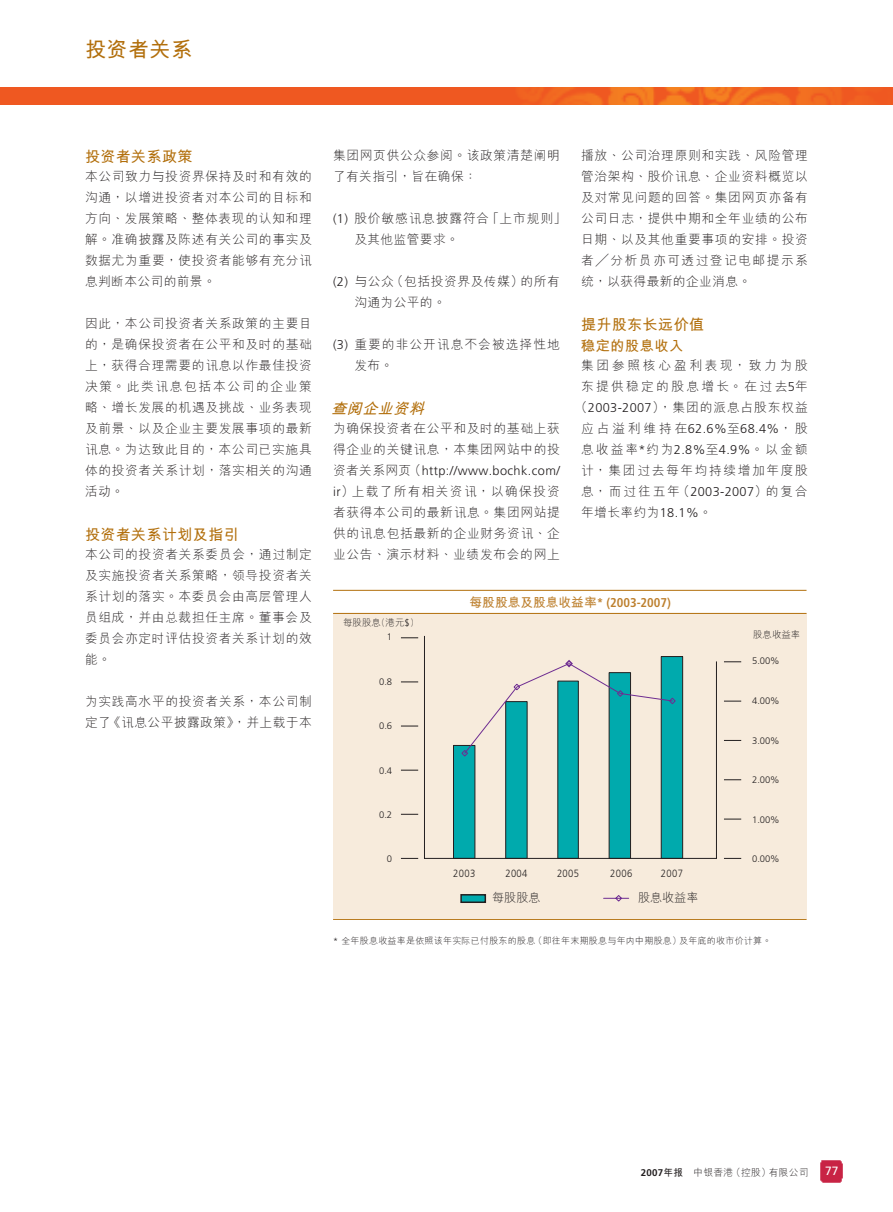
<style>
.page{position:relative;width:893px;height:1212px;background:#fff}
.page>*{position:absolute;margin:0;border:0;box-sizing:border-box;transform-origin:0 0}
.t1{font:700 21px "M Hei HKS";letter-spacing:.03em;color:#b26f0c}
.t2{font:700 15px "M Hei HKS";letter-spacing:.03em;color:#b26f0c}
.t3{font:italic 700 15px "M Hei HKS";color:#b26f0c}
.t4{font:700 14.25px "M Hei HKS";letter-spacing:.03em;color:#b26f0c}
.t5{font:300 12.75px/21px "M Hei HKS";letter-spacing:.05em;color:#231f20;text-align:justify}
.t6{font:300 12.75px "Frutiger LT Std";letter-spacing:.03em;color:#231f20}
.t7{font:300 12.75px "M Hei HKS";letter-spacing:.07em;color:#231f20}
.t8{font:700 condensed 12.75px "Frutiger LT Std";letter-spacing:-.005em;color:#bd802e}
.t9{font:300 12.75px/21px "M Hei HKS";letter-spacing:.08em;color:#231f20}
.t10{font:300 12.75px "M Hei HKS";letter-spacing:.145em;color:#231f20}
.t11{font:300 12.75px "M Hei HKS";letter-spacing:.225em;color:#231f20}
.t12{font:300 12.75px "M Hei HKS";letter-spacing:.16em;color:#231f20}
.t13{font:300 12.75px "M Hei HKS";letter-spacing:.18em;color:#231f20}
.t14{font:300 12.75px "M Hei HKS";letter-spacing:.125em;color:#231f20}
.t15{font:300 12.75px "M Hei HKS";letter-spacing:.21em;color:#231f20}
.t16{font:12.15px "M Hei HK Light E Ten B5 H";letter-spacing:.005em;color:#231f20}
.t17{font:12px "Frutiger LT Std";color:#fff}
.t18{font:300 10.5px "Frutiger LT Std";letter-spacing:.04em;color:#231f20;scale:.9 1}
.t19{font:300 9.75px "M Hei HKS";letter-spacing:.03em;color:#231f20}
.t20{font:300 9.45px "Frutiger LT Std";letter-spacing:-.01em;color:#231f20}
.t21{font:9.45px "M Hei HK Light E Ten B5 H";color:#231f20}
.t22{font:300 9px "M Hei HKS";letter-spacing:.03em;color:#231f20}
.s1{font-family:"Frutiger LT Std"}
.s2{font-family:"M Hei HKS"}
.s3{font-family:"Frutiger LT Std";font-weight:300}
.s4{font-family:"M Hei HK Bold E Ten B5 H";font-weight:400;font-stretch:normal}
.s5{font-family:"Frutiger LT Std";font-weight:700}
.s6{font-weight:700}
</style>
<div class="page">
<img style="left:820px;top:1160px;width:23px;height:23px">
<img style="left:0;top:87px;width:893px;height:17px">
<div style="left:333px;top:613px;width:474px;height:307px;background:#f7ebdc"></div>
<div style="left:460px;top:894px;width:26px;height:9px;background:#00aaad;border:2px solid #231f20"></div>
<svg style="left:603px;top:895px;width:27px;height:7px"></svg>
<svg style="left:401px;top:858px;width:17px;height:1px"></svg>
<svg style="left:401px;top:726px;width:17px;height:1px"></svg>
<svg style="left:401px;top:681px;width:17px;height:1px"></svg>
<svg style="left:401px;top:814px;width:17px;height:1px"></svg>
<svg style="left:401px;top:770px;width:17px;height:1px"></svg>
<svg style="left:401px;top:637px;width:17px;height:1px"></svg>
<svg style="left:724px;top:858px;width:17px;height:1px"></svg>
<svg style="left:724px;top:740px;width:17px;height:1px"></svg>
<svg style="left:724px;top:701px;width:17px;height:1px"></svg>
<svg style="left:724px;top:819px;width:17px;height:1px"></svg>
<svg style="left:724px;top:779px;width:17px;height:1px"></svg>
<svg style="left:724px;top:661px;width:17px;height:1px"></svg>
<hr style="left:333px;top:613px;width:473px;height:1px;background:#b26f0c">
<hr style="left:333px;top:919px;width:473px;height:1px;background:#b26f0c">
<hr style="left:333px;top:590px;width:473px;height:1px;background:#b26f0c">
<svg style="left:424px;top:635px;width:293px;height:224px"></svg>
<svg style="left:461px;top:659px;width:215px;height:98px"></svg>
<h1 class="t1" style="left:85px;top:34px;width:109px">投資者關係</h1>
<p class="t2" style="left:85px;top:146px;width:109px">投資者關係政策</p>
<p class="t5" style="left:85px;top:166px;width:228px">本公司致力與投資界保持及時和有效的溝通，以增進投資者對本公司的目標和方向、發展策略、整體表現的認知和理解。準確披露及陳述有關公司的事實及數據尤為重要，使投資者能夠有充分訊息判斷本公司的前景。</p>
<p class="t5" style="left:85px;top:313px;width:228px">因此，本公司投資者關係政策的主要目的，是確保投資者在公平和及時的基礎上，獲得合理需要的訊息以作最佳投資決策。此類訊息包括本公司的企業策略、增長發展的機遇及挑戰、業務表現及前景、以及企業主要發展事項的最新訊息。為達致此目的，本公司已實施具體的投資者關係計劃，落實相關的溝通活動。</p>
<p class="t2" style="left:85px;top:524px;width:155px">投資者關係計劃及指引</p>
<p class="t5" style="left:85px;top:544px;width:228px">本公司的投資者關係委員會，通過制定及實施投資者關係策略，領導投資者關係計劃的落實。本委員會由高層管理人員組成，並由總裁擔任主席。董事會及委員會亦定時評估投資者關係計劃的效能。</p>
<p class="t5" style="left:85px;top:691px;width:228px">為實踐高水平的投資者關係，本公司制定了《訊息公平披露政策》，並上載於本</p>
<p class="t5" style="left:333px;top:145px;width:228px">集團網頁供公眾參閱。該政策清楚闡明了有關指引，旨在確保：</p>
<p class="t5" style="left:354px;top:208px;width:213px;text-indent:-21px"><span class="s1">(1)</span> 股價敏感訊息披露符合「上市規則」及其他監管要求。</p>
<p class="t5" style="left:354px;top:271px;width:207px;text-indent:-21px"><span class="s1">(2)</span> 與公眾（包括投資界及傳媒）的所有溝通為公平的。</p>
<p class="t9" style="left:354px;top:334px;width:207px;text-indent:-21px"><span class="s1">(3)</span> 重要的非公開訊息不會被選擇性地發佈。</p>
<p class="t3" style="left:332px;top:398px;width:99px">查閱企業資料</p>
<p class="t5" style="left:333px;top:418px;width:228px">為確保投資者在公平和及時的基礎上獲得企業的關鍵訊息，本集團網站中的投</p>
<p class="t6" style="left:333px;top:464px;width:228px"><span class="s2">資者關係網頁（</span>http://www.bochk.com/</p>
<p class="t5" style="left:333px;top:481px;width:228px"><span class="s1">ir</span>）上載了所有相關資訊，以確保投資者獲得本公司的最新訊息。集團網站提供的訊息包括最新的企業財務資訊、企業公告、演示材料、業績發佈會的網上</p>
<p class="t5" style="left:581px;top:145px;width:228px">播放、公司治理原則和實踐、風險管理管治架構、股價訊息、企業資料概覽以及對常見問題的回答。集團網頁亦備有公司日誌，提供中期和全年業績的公佈日期、以及其他重要事項的安排。投資者╱分析員亦可透過登記電郵提示系統，以獲得最新的企業消息。</p>
<p class="t2" style="left:581px;top:314px;width:124px">提昇股東長遠價值</p>
<p class="t4" style="left:581px;top:335px;width:104px">穩定的股息收入</p>
<p class="t15" style="left:581px;top:357px;width:228px">集團參照核心盈利表現，致力為股</p>
<p class="t13" style="left:581px;top:378px;width:228px">東提供穩定的股息增長。在過去<span class="s1">5</span>年</p>
<p class="t7" style="left:575px;top:399px;width:235px">（<span class="s1">2003-2007</span>），集團的派息佔股東權益</p>
<p class="t11" style="left:581px;top:420px;width:228px">應佔溢利維持在<span class="s1">62.6%</span>至<span class="s1">68.4%</span>，股</p>
<p class="t12" style="left:581px;top:441px;width:228px">息收益率<span class="s1">*</span>約為<span class="s1">2.8%</span>至<span class="s1">4.9%</span>。以金額</p>
<p class="t14" style="left:581px;top:462px;width:228px">計，集團過去每年均持續增加年度股</p>
<p class="t10" style="left:581px;top:483px;width:228px">息，而過往五年（<span class="s1">2003-2007</span>）的複合</p>
<p class="t5" style="left:581px;top:502px;width:132px">年增長率約為<span class="s1">18.1%</span>。</p>
<p class="t21" style="left:343px;top:616px;width:73px">每股股息(港元<span class="s3">$</span>)</p>
<p class="t20" style="left:387px;top:632px;width:7px">1</p>
<p class="t20" style="left:379px;top:676px;width:14px">0.8</p>
<p class="t20" style="left:379px;top:720px;width:14px">0.6</p>
<p class="t20" style="left:379px;top:765px;width:14px">0.4</p>
<p class="t20" style="left:379px;top:809px;width:14px">0.2</p>
<p class="t20" style="left:387px;top:854px;width:7px">0</p>
<p class="t8" style="left:470px;top:595px;width:203px"><span class="s4">每股股息及股息收益率</span>* (2003-2007)</p>
<p class="t18" style="left:453px;top:867px;width:26px">2003</p>
<p class="t18" style="left:505px;top:867px;width:26px">2004</p>
<p class="t18" style="left:557px;top:867px;width:26px">2005</p>
<p class="t18" style="left:610px;top:867px;width:26px">2006</p>
<p class="t18" style="left:661px;top:867px;width:26px">2007</p>
<p class="t16" style="left:492px;top:889px;width:50px">每股股息</p>
<p class="t16" style="left:638px;top:889px;width:62px">股息收益率</p>
<p class="t21" style="left:753px;top:628px;width:49px">股息收益率</p>
<p class="t20" style="left:752px;top:656px;width:29px">5.00%</p>
<p class="t20" style="left:752px;top:695px;width:29px">4.00%</p>
<p class="t20" style="left:752px;top:735px;width:29px">3.00%</p>
<p class="t20" style="left:752px;top:774px;width:29px">2.00%</p>
<p class="t20" style="left:752px;top:814px;width:29px">1.00%</p>
<p class="t20" style="left:752px;top:854px;width:29px">0.00%</p>
<p class="t22" style="left:333px;top:934px;width:440px"><span class="s1">*</span> 全年股息收益率是依照該年實際已付股東的股息（即往年末期股息與年內中期股息）及年底的收市價計算。</p>
<p class="t19" style="left:641px;top:1166px;width:169px"><span class="s5">2007</span><span class="s6">年報</span> 中銀香港（控股）有限公司</p>
<p class="t17" style="left:825px;top:1164px;width:15px">77</p>
</div>
